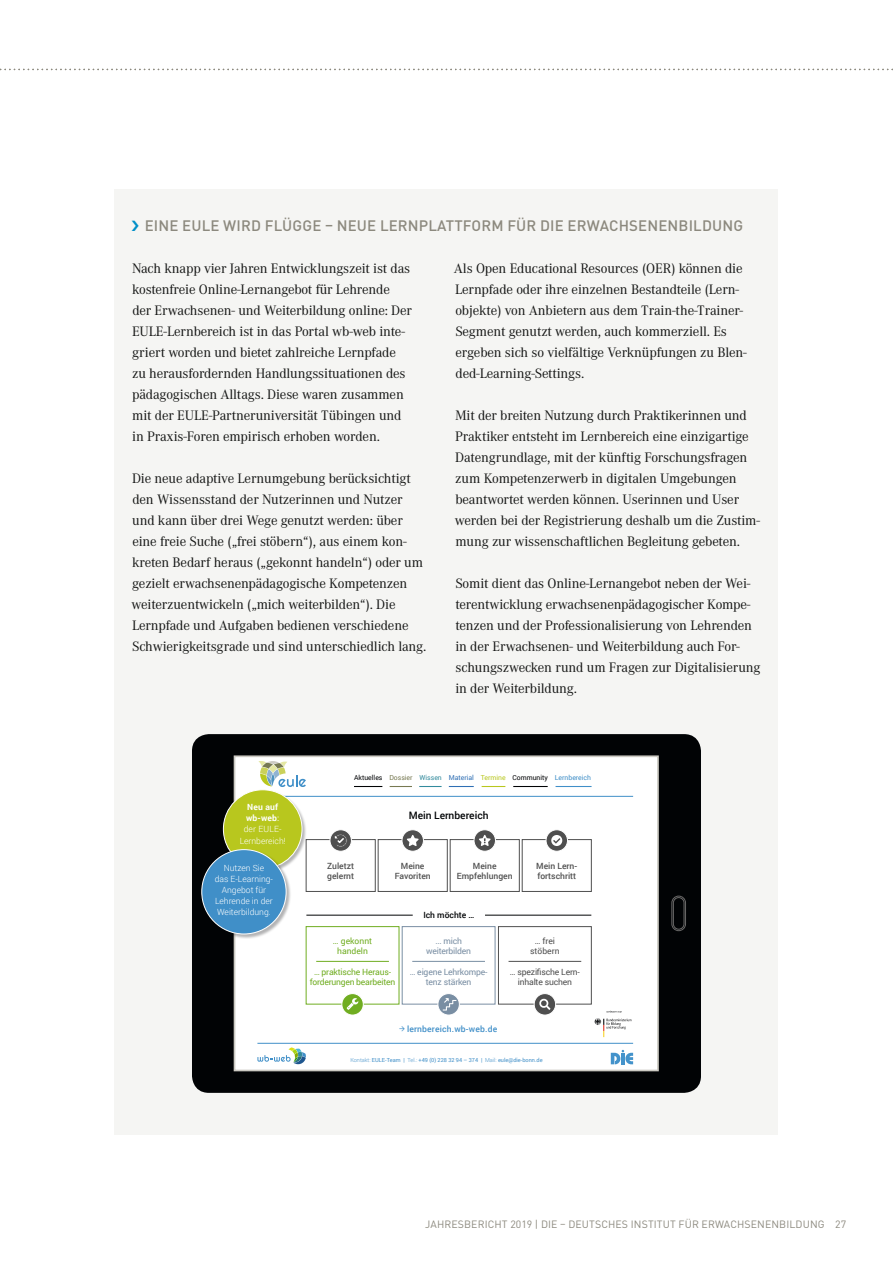
<style>
.page{position:relative;width:893px;height:1263px;background:#fff}
.page>*{position:absolute;margin:0;border:0;box-sizing:border-box;transform-origin:0 0}
.t1{font:500 15px "DIN Pro";letter-spacing:.01em;color:#8c897e}
.Copy{font:14.25px/21px "Corporate A";letter-spacing:-.01em;color:#131413}
.t2{font:10.5px "DIN Pro";letter-spacing:.01em;color:#8c897e}
.t3{font:500 10.2px "Roboto";color:#010305}
.t4{font:300 8.55px/11.1px "Roboto";color:#fff;text-align:center}
.t5{font:500 8.55px/10.2px "Roboto";color:#4f4f4f}
.t6{font:8.55px/10.2px "Roboto";letter-spacing:-.02em;color:#798ea3;text-align:center}
.t7{font:8.55px/10.2px "Roboto";letter-spacing:-.02em;color:#70ad21;text-align:center}
.t8{font:8.55px/10.2px "Roboto";letter-spacing:-.02em;color:#4f4f4f;text-align:center}
.t9{font:500 8.55px "Roboto";letter-spacing:.02em;color:#408fc8}
.t10{font:8.55px/10.2px "Roboto";color:#70ad21;text-align:center}
.t11{font:8.55px/10.2px "Roboto";color:#4f4f4f;text-align:center}
.t12{font:500 8.55px "Roboto";color:#010305}
.t13{font:6.9px "Roboto";color:#010305}
.t14{font:5.55px "Roboto";color:#408fc8}
.s1{font-weight:700}
.s2{font-weight:400}
.s3{color:#777952}
.s4{color:#338b9d}
.s5{color:#2f6fb4}
.s6{color:#b8c71e}
.s7{color:#408fc8}
.s8{font-weight:300}
</style>
<div class="page">
<svg style="left:0;top:69px;width:893px;height:1px"></svg>
<div style="left:115px;top:189px;width:663px;height:945px;background:#f5f5f3"></div>
<div style="left:192px;top:734px;width:509px;height:359px;background:#010305;border-radius:17px"></div>
<div style="left:235px;top:756px;width:423px;height:314px;background:#fff"></div>
<div style="left:234px;top:755px;width:425px;height:316px;border:2px solid #cccac3"></div>
<div style="left:672px;top:896px;width:14px;height:35px;border:1px solid #6a6969;border-radius:7px"></div>
<div style="left:673px;top:897px;width:11px;height:32px;border:1px solid #6a6969;border-radius:5px"></div>
<svg style="left:258px;top:761px;width:48px;height:26px"></svg>
<svg style="left:611px;top:1050px;width:22px;height:14px"></svg>
<svg style="left:257px;top:1047px;width:49px;height:17px"></svg>
<hr style="left:257px;top:1043px;width:376px;height:1px;background:#408fc8">
<hr style="left:257px;top:796px;width:376px;height:1px;background:#408fc8">
<svg style="left:354px;top:786px;width:28px;height:1px"></svg>
<svg style="left:390px;top:786px;width:22px;height:1px"></svg>
<svg style="left:419px;top:786px;width:23px;height:1px"></svg>
<svg style="left:449px;top:786px;width:25px;height:1px"></svg>
<svg style="left:482px;top:786px;width:23px;height:1px"></svg>
<hr style="left:513px;top:786px;width:35px;height:1px;background:#010305">
<hr style="left:556px;top:786px;width:36px;height:1px;background:#408fc8">
<div style="left:522px;top:839px;width:70px;height:53px;border:1px solid #4f4f4f"></div>
<div style="left:546px;top:830px;width:21px;height:21px;background:#4f4f4f;border-radius:50%"></div>
<div style="left:546px;top:829px;width:22px;height:23px;border:1px solid #fff;border-radius:50%"></div>
<svg style="left:551px;top:835px;width:11px;height:11px"></svg>
<div style="left:378px;top:839px;width:69px;height:53px;border:1px solid #4f4f4f"></div>
<div style="left:402px;top:830px;width:21px;height:21px;background:#4f4f4f;border-radius:50%"></div>
<div style="left:402px;top:829px;width:22px;height:23px;border:1px solid #fff;border-radius:50%"></div>
<svg style="left:407px;top:835px;width:12px;height:11px"></svg>
<div style="left:306px;top:839px;width:69px;height:53px;border:1px solid #4f4f4f"></div>
<div style="left:330px;top:830px;width:21px;height:21px;background:#4f4f4f;border-radius:50%"></div>
<div style="left:330px;top:829px;width:22px;height:23px;border:1px solid #fff;border-radius:50%"></div>
<div style="left:450px;top:839px;width:69px;height:53px;border:1px solid #4f4f4f"></div>
<div style="left:474px;top:830px;width:21px;height:21px;background:#4f4f4f;border-radius:50%"></div>
<div style="left:474px;top:829px;width:22px;height:23px;border:1px solid #fff;border-radius:50%"></div>
<svg style="left:479px;top:835px;width:12px;height:11px"></svg>
<svg style="left:334px;top:834px;width:13px;height:13px"></svg>
<div style="left:498px;top:926px;width:94px;height:78px;border:1px solid #4f4f4f"></div>
<svg style="left:534px;top:993px;width:22px;height:22px"></svg>
<div style="left:534px;top:993px;width:22px;height:22px;border:1px solid #fff;border-radius:50%"></div>
<svg style="left:539px;top:999px;width:11px;height:11px"></svg>
<hr style="left:509px;top:961px;width:72px;height:1px;background:#4f4f4f">
<div style="left:306px;top:926px;width:93px;height:78px;border:1px solid #70ad21"></div>
<svg style="left:342px;top:993px;width:21px;height:22px"></svg>
<div style="left:341px;top:993px;width:23px;height:22px;border:1px solid #fff;border-radius:50%"></div>
<svg style="left:347px;top:998px;width:11px;height:12px"></svg>
<hr style="left:316px;top:961px;width:73px;height:1px;background:#70ad21">
<div style="left:402px;top:926px;width:93px;height:78px;border:1px solid #798ea3"></div>
<svg style="left:438px;top:993px;width:21px;height:22px"></svg>
<div style="left:437px;top:993px;width:23px;height:22px;border:1px solid #fff;border-radius:50%"></div>
<svg style="left:443px;top:998px;width:13px;height:12px"></svg>
<hr style="left:412px;top:961px;width:73px;height:1px;background:#798ea3">
<hr style="left:306px;top:915px;width:107px;height:1px;background:#010305">
<hr style="left:485px;top:915px;width:106px;height:1px;background:#010305">
<svg style="left:594px;top:1011px;width:37px;height:26px"></svg>
<div style="left:223px;top:789px;width:84px;height:85px;background:#010305;opacity:.3"></div>
<div style="left:223px;top:790px;width:79px;height:78px;background:#b8c71e;border-radius:50%"></div>
<div style="left:202px;top:849px;width:90px;height:90px;background:#010305;opacity:.3"></div>
<div style="left:202px;top:850px;width:84px;height:84px;background:#408fc8;border-radius:50%"></div>
<p class="t1" style="left:145px;top:215px;width:600px">EINE EULE WIRD FLÜGGE – NEUE LERNPLATTFORM FÜR DIE ERWACHSENENBILDUNG</p>
<p class="Copy" style="left:132px;top:257px;width:281px">Nach knapp vier Jahren Entwicklungszeit ist das kostenfreie Online-Lernangebot für Lehrende der Erwachsenen- und Weiterbildung online: Der EULE-Lernbereich ist in das Portal wb-web inte&shy;griert worden und bietet zahlreiche Lernpfade zu herausfordernden Handlungssituationen des pädagogischen Alltags. Diese waren zusammen mit der EULE-Partneruniversität Tübingen und in Praxis-Foren empirisch erhoben worden.</p>
<p class="Copy" style="left:132px;top:467px;width:296px">Die neue adaptive Lernumgebung berücksichtigt den Wissensstand der Nutzerinnen und Nutzer und kann über drei Wege genutzt werden: über eine freie Suche („frei stöbern“), aus einem kon&shy;kreten Bedarf heraus („gekonnt handeln“) oder um gezielt erwachsenenpädagogische Kompetenzen weiterzuentwickeln („mich weiterbilden“). Die Lernpfade und Aufgaben bedienen verschiedene Schwierigkeitsgrade und sind unterschiedlich lang.</p>
<p class="Copy" style="left:454px;top:257px;width:294px">Als Open Educational Resources (OER) können die Lernpfade oder ihre einzelnen Bestandteile (Lern&shy;objekte) von Anbietern aus dem Train-the-Trainer-Segment genutzt werden, auch kommerziell. Es ergeben sich so vielfältige Verknüpfungen zu Blen&shy;ded-Learning-Settings.</p>
<p class="Copy" style="left:455px;top:404px;width:307px">Mit der breiten Nutzung durch Praktikerinnen und Praktiker entsteht im Lernbereich eine einzigartige Datengrundlage, mit der künftig Forschungsfragen zum Kompetenzerwerb in digitalen Umgebungen beantwortet werden können. Userinnen und User werden bei der Registrierung deshalb um die Zustim&shy;mung zur wissenschaftlichen Begleitung gebeten.</p>
<p class="Copy" style="left:455px;top:572px;width:307px">Somit dient das Online-Lernangebot neben der Wei&shy;terentwicklung erwachsenenpädagogischer Kompe&shy;tenzen und der Professionalisierung von Lehrenden in der Erwachsenen- und Weiterbildung auch For&shy;schungszwecken rund um Fragen zur Digitalisierung in der Weiterbildung.</p>
<p class="t4" style="left:240px;top:801px;width:48px"><span class="s1">Neu auf wb-web</span><span class="s2">: </span>der EULE-<br>Lernbereich!</p>
<p class="t4" style="left:215px;top:862px;width:60px">Nutzen Sie<br>das E-Learning-<br>Angebot für<br>Lehrende in der<br>Weiterbildung.</p>
<p class="t13" style="left:354px;top:773px;width:238px">Aktuelles <span class="s3">Dossier</span> <span class="s4">Wissen</span> <span class="s5">Material</span> <span class="s6">Termine</span> Community <span class="s7">Lernbereich</span></p>
<p class="t3" style="left:409px;top:808px;width:81px">Mein Lernbereich</p>
<p class="t5" style="left:327px;top:860px;width:28px">Zuletzt gelernt</p>
<p class="t5" style="left:395px;top:860px;width:37px;text-align:center">Meine<br>Favoriten</p>
<p class="t5" style="left:457px;top:860px;width:57px;text-align:center">Meine<br>Empfehlungen</p>
<p class="t12" style="left:423px;top:908px;width:53px">Ich möchte …</p>
<p class="t5" style="left:536px;top:860px;width:42px">Mein Lern&shy;fortschritt</p>
<p class="t10" style="left:333px;top:935px;width:41px">… gekonnt handeln</p>
<p class="t7" style="left:310px;top:966px;width:87px">… praktische Heraus&shy;forderungen bearbeiten</p>
<p class="t6" style="left:426px;top:935px;width:46px">... mich weiterbilden</p>
<p class="t6" style="left:410px;top:966px;width:79px">… eigene Lehrkompe&shy;tenz stärken</p>
<p class="t11" style="left:530px;top:935px;width:31px">… frei stöbern</p>
<p class="t8" style="left:510px;top:966px;width:71px">… spezifische Lern&shy;inhalte suchen</p>
<p class="t9" style="left:407px;top:1023px;width:92px">lernbereich.wb-web.de</p>
<p class="t14" style="left:350px;top:1056px;width:194px"><span class="s8">Kontakt:</span> EULE-Team | <span class="s8">Tel.:</span> +49 (0) 228 32 94 – 374 | <span class="s8">Mail:</span> eule@die-bonn.de</p>
<p class="t2" style="left:425px;top:1217px;width:422px">JAHRESBERICHT 2019 | DIE – DEUTSCHES INSTITUT FÜR ERWACHSENENBILDUNG 27</p>
</div>
